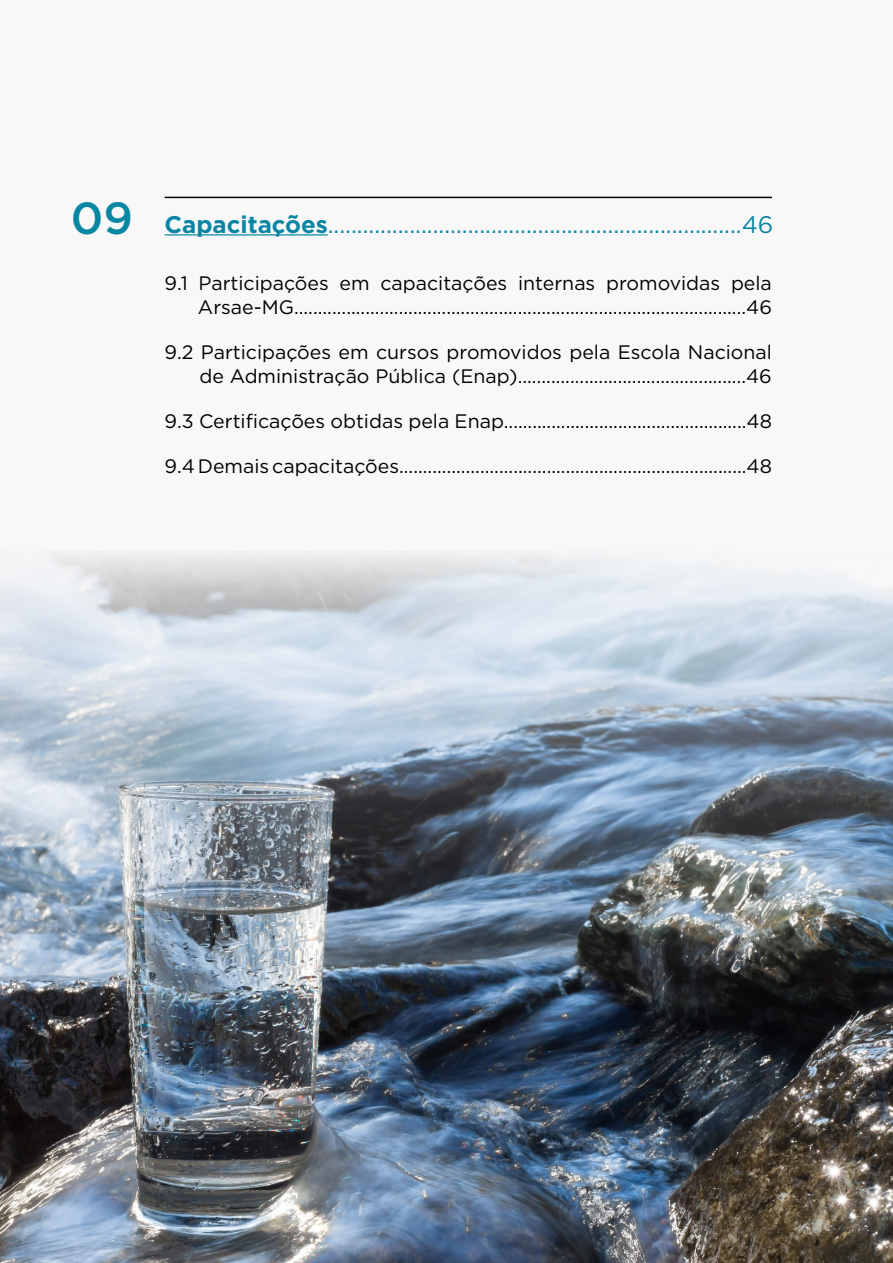
<style>
.page{position:relative;width:893px;height:1263px;background:#fff}
.page>*{position:absolute;margin:0;border:0;box-sizing:border-box;transform-origin:0 0}
.t1{font:500 45px "Gotham";color:#0887a3}
.t2{font:24px "Gotham";color:#0a85a3}
.t3{font:19.5px/24px "Gotham";color:#000;text-align:right}
.s1{font-weight:700}
</style>
<div class="page">
<div style="left:0;top:0;width:892px;height:1263px;background:#f8f8f8"></div>
<hr style="left:164px;top:234px;width:164px;height:2px;background:#0a85a3">
<hr style="left:164px;top:197px;width:608px;height:1px;background:#000">
<img style="left:0;top:554px;width:892px;height:709px">
<p class="t1" style="left:71px;top:189px;width:64px">09</p>
<p class="t2" style="left:164px;top:209px;width:610px"><span class="s1">Capacitações</span>.......................................................................46</p>
<p class="t3" style="left:164px;top:271px;width:609px">9.1 Participações em capacitações internas promovidas pela<br>Arsae-MG...............................................................................................46</p>
<p class="t3" style="left:164px;top:340px;width:609px">9.2 Participações em cursos promovidos pela Escola Nacional de Administração Pública (Enap)................................................46</p>
<p class="t3" style="left:164px;top:409px;width:609px">9.3 Certificações obtidas pela Enap...................................................48</p>
<p class="t3" style="left:164px;top:454px;width:609px">9.4 Demais capacitações.........................................................................48</p>
</div>
